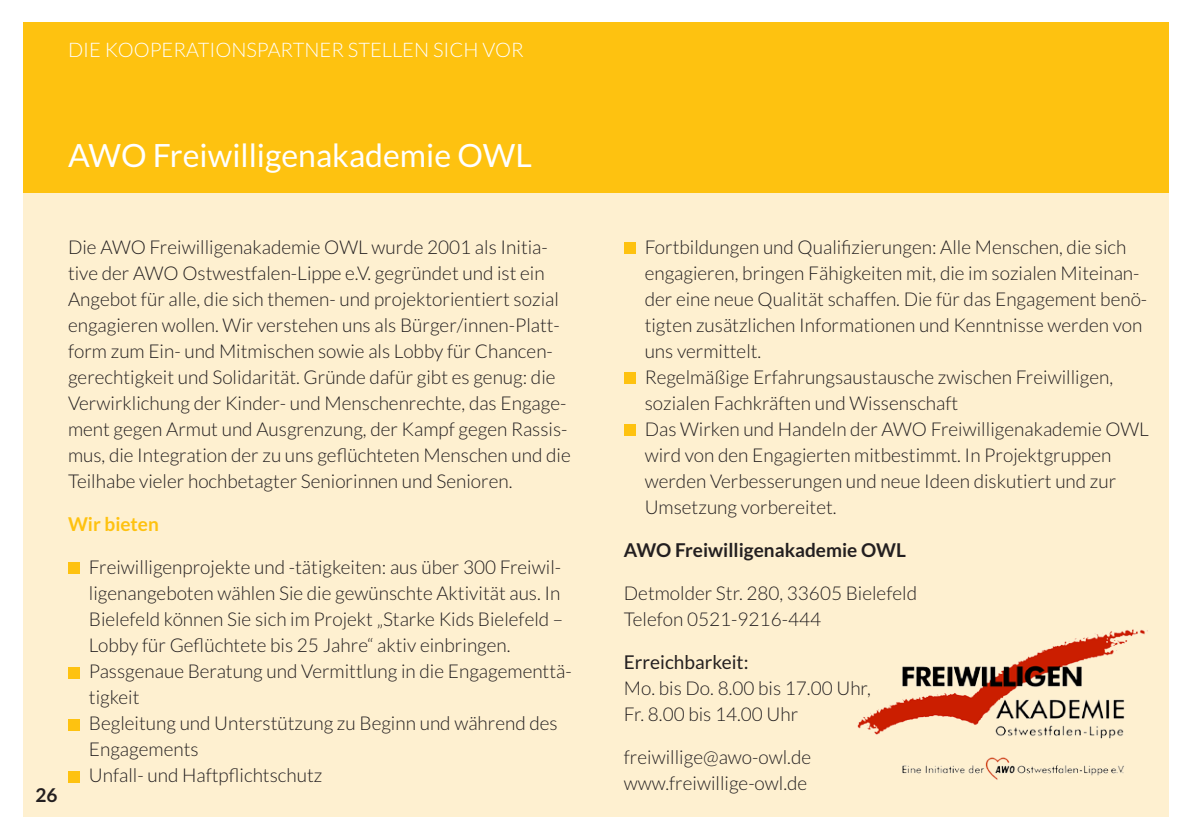
<style>
.page{position:relative;width:1191px;height:840px;background:#fff}
.page>*{position:absolute;margin:0;border:0;box-sizing:border-box;transform-origin:0 0}
.t1{font:32px "Lato";color:#fff}
.t2{font:300 20px "Lato";color:#fff}
.t3{font:300 19px/26px "Lato";color:#231f20}
.t4{font:700 19px "Lato";color:#231f20}
.t5{font:19px "Lato";color:#231f20}
.t6{font:700 19px "Lato";color:#fec210}
</style>
<div class="page">
<div style="left:23px;top:23px;width:1145px;height:793px;background:#fef0d0"></div>
<div style="left:23px;top:23px;width:1145px;height:170px;background:#fec210"></div>
<div style="left:624px;top:242px;width:11px;height:11px;background:#fec210"></div>
<div style="left:624px;top:372px;width:11px;height:11px;background:#fec210"></div>
<div style="left:624px;top:424px;width:11px;height:11px;background:#fec210"></div>
<div style="left:68px;top:562px;width:11px;height:11px;background:#fec210"></div>
<div style="left:68px;top:666px;width:11px;height:11px;background:#fec210"></div>
<div style="left:68px;top:718px;width:11px;height:11px;background:#fec210"></div>
<div style="left:68px;top:770px;width:11px;height:11px;background:#fec210"></div>
<img style="left:857px;top:629px;width:291px;height:151px">
<p class="t2" style="left:68px;top:39px;width:457px">DIE KOOPERATIONSPARTNER STELLEN SICH VOR</p>
<h1 class="t1" style="left:68px;top:138px;width:465px">AWO Freiwilligenakademie OWL</h1>
<p class="t4" style="left:35px;top:784px;width:24px">26</p>
<p class="t3" style="left:68px;top:234px;width:504px">Die AWO Freiwilligenakademie OWL wurde 2001 als Initia&shy;tive der AWO Ostwestfalen-Lippe e.V. gegründet und ist ein Angebot für alle, die sich themen- und projektorientiert sozial engagieren wollen. Wir verstehen uns als Bürger/innen-Platt&shy;form zum Ein- und Mitmischen sowie als Lobby für Chancen&shy;gerechtigkeit und Solidarität. Gründe dafür gibt es genug: die Verwirklichung der Kinder- und Menschenrechte, das Engage&shy;ment gegen Armut und Ausgrenzung, der Kampf gegen Rassis&shy;mus, die Integration der zu uns geflüchteten Menschen und die Teilhabe vieler hochbetagter Seniorinnen und Senioren.</p>
<p class="t6" style="left:68px;top:513px;width:92px">Wir bieten</p>
<p class="t3" style="left:89px;top:554px;width:484px">Freiwilligenprojekte und -tätigkeiten: aus über 300 Freiwil&shy;ligenangeboten wählen Sie die gewünschte Aktivität aus. In Bielefeld können Sie sich im Projekt „Starke Kids Bielefeld – Lobby für Geflüchtete bis 25 Jahre“ aktiv einbringen.<br>Passgenaue Beratung und Vermittlung in die Engagementtä&shy;tigkeit<br>Begleitung und Unterstützung zu Beginn und während des Engagements<br>Unfall- und Haftpflichtschutz</p>
<p class="t3" style="left:644px;top:234px;width:506px">Fortbildungen und Qualifizierungen: Alle Menschen, die sich engagieren, bringen Fähigkeiten mit, die im sozialen Miteinan&shy;der eine neue Qualität schaffen. Die für das Engagement benö&shy;tigten zusätzlichen Informationen und Kenntnisse werden von uns vermittelt.<br>Regelmäßige Erfahrungsaustausche zwischen Freiwilligen, sozialen Fachkräften und Wissenschaft<br>Das Wirken und Handeln der AWO Freiwilligenakademie OWL wird von den Engagierten mitbestimmt. In Projektgruppen werden Verbesserungen und neue Ideen diskutiert und zur Umsetzung vorbereitet.</p>
<p class="t4" style="left:624px;top:539px;width:284px">AWO Freiwilligenakademie OWL</p>
<p class="t3" style="left:624px;top:580px;width:295px">Detmolder Str. 280, 33605 Bielefeld<br>Telefon 0521-9216-444</p>
<p class="t5" style="left:624px;top:651px;width:126px">Erreichbarkeit:</p>
<p class="t3" style="left:624px;top:675px;width:248px">Mo. bis Do. 8.00 bis 17.00 Uhr,<br>Fr. 8.00 bis 14.00 Uhr</p>
<p class="t3" style="left:624px;top:744px;width:189px">freiwillige@awo-owl.de www.freiwillige-owl.de</p>
</div>
